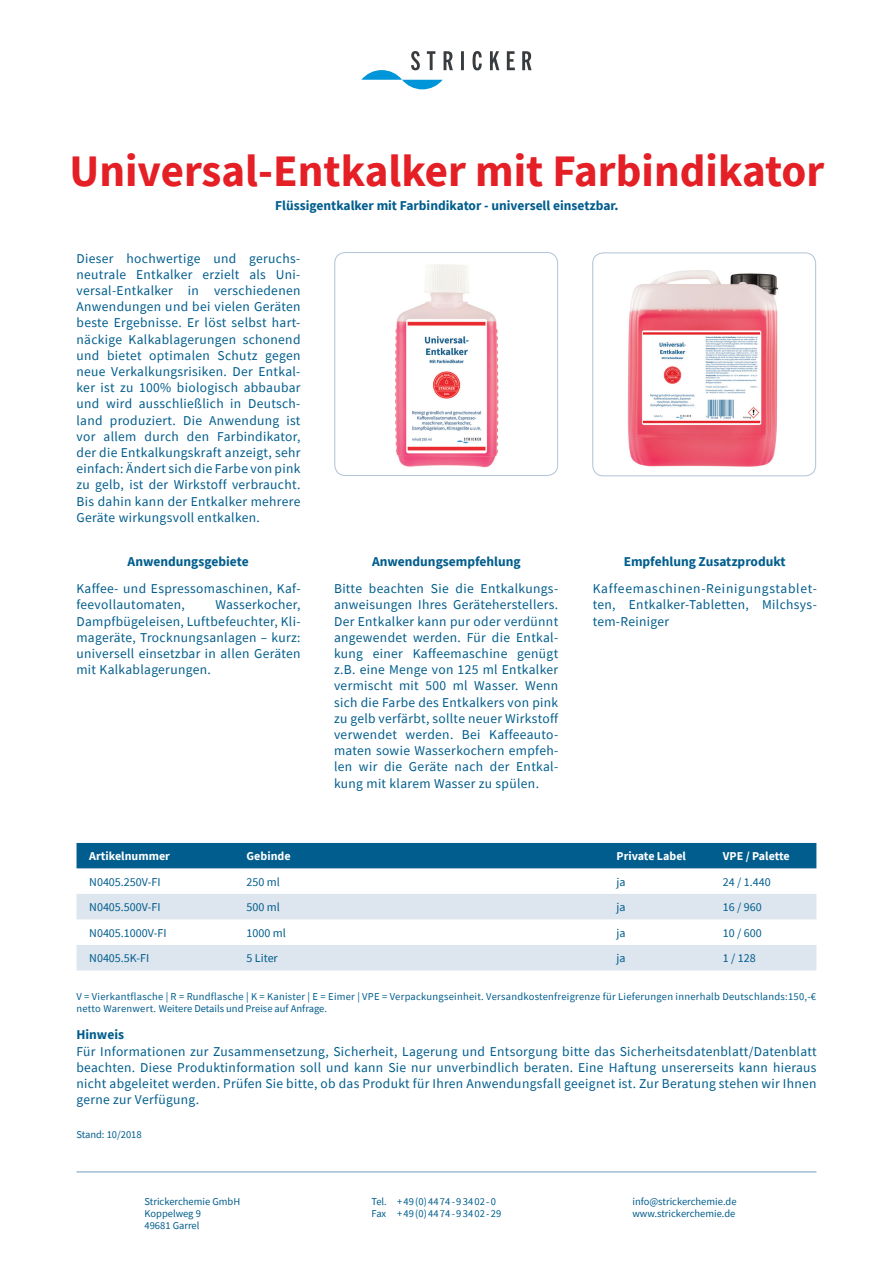
<style>
.page{position:relative;width:893px;height:1263px;background:#fff}
.page>*{position:absolute;margin:0;border:0;box-sizing:border-box;transform-origin:0 0}
.t1{font:700 45px "Source Sans Pro";color:#e41f25}
.t2{font:13.5px/16.2px "Source Sans Pro";letter-spacing:.025em;color:#005d8d;text-align:justify}
.t3{font:700 13.5px "Source Sans Pro";color:#005d8d}
.t4{font:12px "Source Sans Pro";color:#005d8d}
.t5{font:700 12px "Source Sans Pro";color:#fff}
.t6{font:10.5px/12px "Source Sans Pro";letter-spacing:.01em;color:#005d8d}
</style>
<div class="page">
<hr style="left:77px;top:1171px;width:739px;height:1px;background:#7499ba">
<svg style="left:361px;top:51px;width:170px;height:38px"></svg>
<img style="left:336px;top:253px;width:222px;height:221px">
<div style="left:334px;top:252px;width:224px;height:224px;border:1px solid #b2c3d8;border-radius:11px"></div>
<div style="left:77px;top:843px;width:739px;height:25px;background:#005d8d"></div>
<svg style="left:77px;top:894px;width:739px;height:76px;fill:#dde5ee"></svg>
<img style="left:593px;top:253px;width:223px;height:223px">
<div style="left:592px;top:253px;width:224px;height:223px;border:1px solid #b2c3d8;border-radius:11px"></div>
<h1 class="t1" style="left:69px;top:140px;width:756px">Universal-Entkalker mit Farbindikator</h1>
<p class="t3" style="left:275px;top:196px;width:345px">Flüssigentkalker mit Farbindikator - universell einsetzbar.</p>
<p class="t2" style="left:77px;top:250px;width:225px">Dieser hochwertige und geruchs&shy;neutrale Entkalker erzielt als Uni&shy;versal-Entkalker in verschiedenen Anwendungen und bei vielen Geräten beste Ergebnisse. Er löst selbst hart&shy;näckige Kalkablagerungen schonend und bietet optimalen Schutz gegen neue Verkalkungsrisiken. Der Entkal&shy;ker ist zu 100% biologisch abbaubar und wird ausschließlich in Deutsch&shy;land produziert. Die Anwendung ist vor allem durch den Farbindikator, der die Entkalkungskraft anzeigt, sehr einfach: Ändert sich die Farbe von pink zu gelb, ist der Wirkstoff verbraucht.<br>Bis dahin kann der Entkalker mehrere Geräte wirkungsvoll entkalken.</p>
<p class="t3" style="left:128px;top:552px;width:123px">Anwendungsgebiete</p>
<p class="t3" style="left:372px;top:552px;width:150px">Anwendungsempfehlung</p>
<p class="t3" style="left:624px;top:552px;width:163px">Empfehlung Zusatzprodukt</p>
<p class="t2" style="left:334px;top:581px;width:226px">Bitte beachten Sie die Entkalkungs&shy;anweisungen Ihres Geräteherstellers.<br>Der Entkalker kann pur oder verdünnt angewendet werden. Für die Entkal&shy;kung einer Kaffeemaschine genügt z.B. eine Menge von 125 ml Entkalker vermischt mit 500 ml Wasser. Wenn sich die Farbe des Entkalkers von pink zu gelb verfärbt, sollte neuer Wirkstoff verwendet werden. Bei Kaffeeauto&shy;maten sowie Wasserkochern empfeh&shy;len wir die Geräte nach der Entkal&shy;kung mit klarem Wasser zu spülen.</p>
<p class="t2" style="left:593px;top:580px;width:226px">Kaffeemaschinen-Reinigungstablet&shy;ten, Entkalker-Tabletten, Milchsys&shy;tem-Reiniger</p>
<p class="t2" style="left:76px;top:580px;width:226px">Kaffee- und Espressomaschinen, Kaf&shy;feevollautomaten,</p>
<p class="t2" style="left:76px;top:597px;width:226px;text-indent:139px">Wasserkocher, Dampfbügeleisen, Luftbefeuchter, Kli&shy;mageräte, Trocknungsanlagen – kurz: universell einsetzbar in allen Geräten mit Kalkablagerungen.</p>
<p class="t5" style="left:89px;top:848px;width:82px">Artikelnummer</p>
<p class="t5" style="left:247px;top:848px;width:46px">Gebinde</p>
<p class="t5" style="left:617px;top:848px;width:71px">Private Label</p>
<p class="t5" style="left:723px;top:848px;width:68px">VPE / Palette</p>
<p class="t4" style="left:89px;top:874px;width:73px">N0405.250V-FI</p>
<p class="t4" style="left:247px;top:874px;width:35px">250 ml</p>
<p class="t4" style="left:617px;top:874px;width:11px">ja</p>
<p class="t4" style="left:723px;top:874px;width:49px">24 / 1.440</p>
<p class="t4" style="left:89px;top:899px;width:73px">N0405.500V-FI</p>
<p class="t4" style="left:247px;top:899px;width:35px">500 ml</p>
<p class="t4" style="left:617px;top:899px;width:11px">ja</p>
<p class="t4" style="left:723px;top:899px;width:40px">16 / 960</p>
<p class="t4" style="left:89px;top:925px;width:79px">N0405.1000V-FI</p>
<p class="t4" style="left:247px;top:925px;width:41px">1000 ml</p>
<p class="t4" style="left:617px;top:925px;width:11px">ja</p>
<p class="t4" style="left:723px;top:925px;width:40px">10 / 600</p>
<p class="t4" style="left:89px;top:950px;width:61px">N0405.5K-FI</p>
<p class="t4" style="left:247px;top:950px;width:33px">5 Liter</p>
<p class="t4" style="left:617px;top:950px;width:11px">ja</p>
<p class="t4" style="left:723px;top:950px;width:34px">1 / 128</p>
<p class="t6" style="left:76px;top:991px;width:741px">V = Vierkantflasche | R = Rundflasche | K = Kanister | E = Eimer | VPE = Verpackungseinheit. Versandkostenfreigrenze für Lieferungen innerhalb Deutschlands:150,-€ netto Warenwert. Weitere Details und Preise auf Anfrage.</p>
<p class="t3" style="left:76px;top:1026px;width:49px">Hinweis</p>
<p class="t2" style="left:76px;top:1043px;width:742px">Für Informationen zur Zusammensetzung, Sicherheit, Lagerung und Entsorgung bitte das Sicherheitsdatenblatt/Datenblatt beachten. Diese Produktinformation soll und kann Sie nur unverbindlich beraten. Eine Haftung unsererseits kann hieraus nicht abgeleitet werden. Prüfen Sie bitte, ob das Produkt für Ihren Anwendungsfall geeignet ist. Zur Beratung stehen wir Ihnen gerne zur Verfügung.</p>
<p class="t6" style="left:76px;top:1128px;width:67px">Stand: 10/2018</p>
<p class="t6" style="left:144px;top:1195px;width:97px">Strickerchemie GmbH<br>Koppelweg 9<br>49681 Garrel</p>
<p class="t6" style="left:371px;top:1195px;width:131px">Tel. +49(0)4474-93402-0<br>Fax +49(0)4474-93402-29</p>
<p class="t6" style="left:632px;top:1195px;width:106px">info@strickerchemie.de www.strickerchemie.de</p>
</div>
